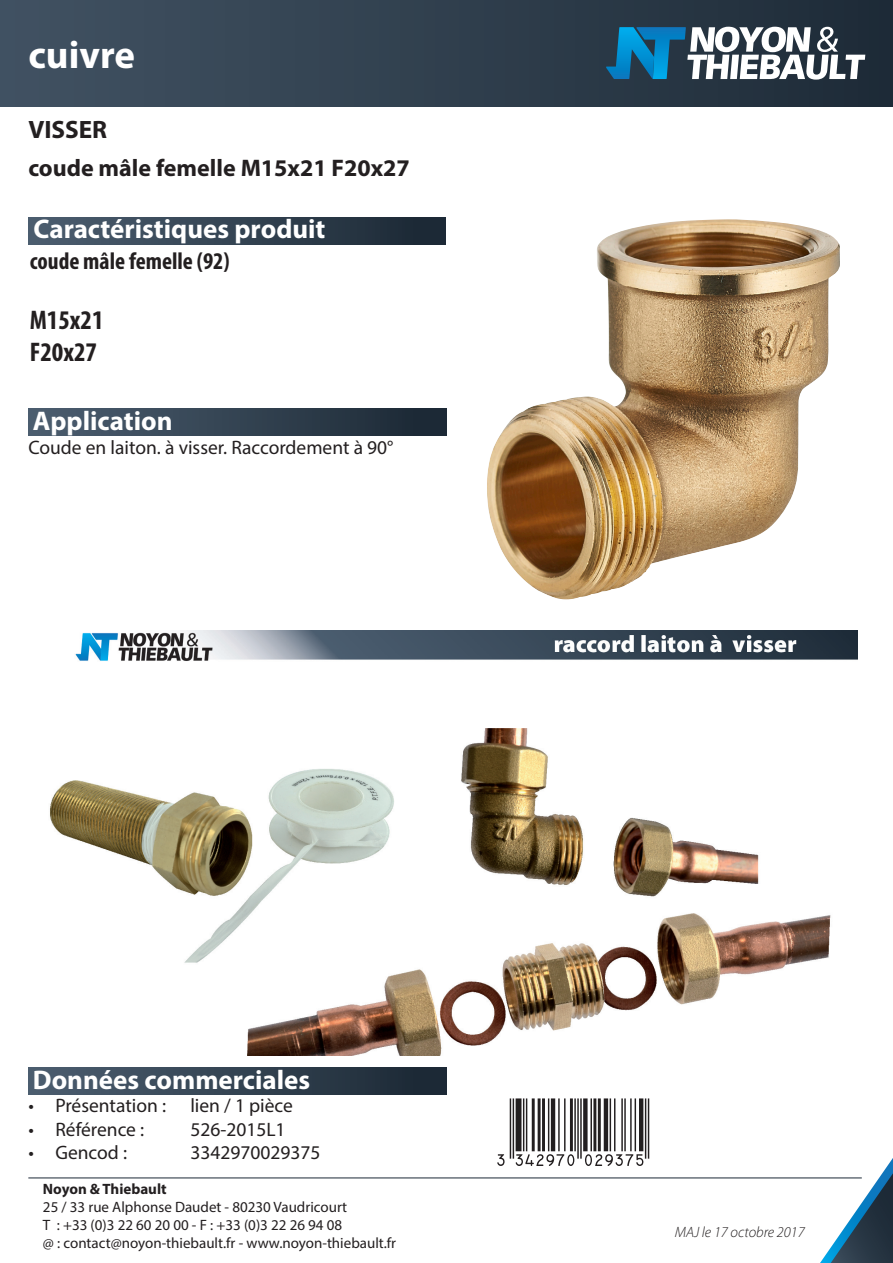
<style>
.page{position:relative;width:893px;height:1263px;background:#fff}
.page>*{position:absolute;margin:0;border:0;box-sizing:border-box;transform-origin:0 0}
.t1{font:700 39px "Myriad Pro";color:#fff}
.t2{font:700 27px "Myriad Pro";color:#fff}
.t3{font:700 condensed 27px "Myriad Pro";color:#231f20}
.t4{font:700 25.2px "Myriad Pro";color:#231f20}
.t5{font:700 24px "Myriad Pro";color:#231f20}
.t6{font:700 condensed 24px "Myriad Pro";color:#231f20}
.t7{font:19.5px "Myriad Pro";color:#231f20}
.t8{font:15px/18px "Myriad Pro";color:#231f20}
.t9{font:italic 300 15px "Myriad Pro";color:#231f20}
.s1{font-weight:700}
</style>
<div class="page">
<hr style="left:28px;top:1177px;width:834px;height:1px;background:#1c2936">
<div style="left:28px;top:218px;width:417px;height:26px;background:linear-gradient(to right,#4c5e70,#1a2834)"></div>
<div style="left:0;top:0;width:893px;height:106px;background:linear-gradient(to right,#415262,#1e2c38)"></div>
<svg style="left:606px;top:27px;width:259px;height:53px"></svg>
<svg style="left:820px;top:1158px;width:73px;height:105px"></svg>
<img style="left:487px;top:219px;width:353px;height:380px">
<img style="left:50px;top:630px;width:807px;height:426px">
<div style="left:28px;top:408px;width:418px;height:27px;background:linear-gradient(to right,#4c5e70,#1b2834)"></div>
<div style="left:28px;top:1067px;width:418px;height:27px;background:linear-gradient(to right,#4c5e70,#1b2834)"></div>
<p class="t1" style="left:28px;top:30px;width:108px">cuivre</p>
<p class="t4" style="left:28px;top:113px;width:80px">VISSER</p>
<p class="t5" style="left:28px;top:153px;width:383px">coude mâle femelle M15x21 F20x27</p>
<p class="t2" style="left:34px;top:212px;width:293px">Caractéristiques produit</p>
<p class="t6" style="left:30px;top:246px;width:201px">coude mâle femelle (92)</p>
<p class="t3" style="left:30px;top:303px;width:75px">M15x21</p>
<p class="t3" style="left:30px;top:335px;width:69px">F20x27</p>
<p class="t2" style="left:33px;top:403px;width:141px">Application</p>
<p class="t7" style="left:28px;top:436px;width:367px">Coude en laiton. à visser. Raccordement à 90°</p>
<p class="t2" style="left:33px;top:1062px;width:279px">Données commerciales</p>
<p class="t7" style="left:28px;top:1094px;width:266px">• Présentation : lien / 1 pièce</p>
<p class="t7" style="left:28px;top:1117px;width:117px">• Référence :</p>
<p class="t7" style="left:190px;top:1117px;width:97px">526-2015L1</p>
<p class="t7" style="left:28px;top:1141px;width:100px">• Gencod :</p>
<p class="t7" style="left:190px;top:1141px;width:132px">3342970029375</p>
<p class="t8" style="left:43px;top:1180px;width:355px"><span class="s1">Noyon &amp; Thiebault<br></span>25 / 33 rue Alphonse Daudet - 80230 Vaudricourt<br>T : +33 (0)3 22 60 20 00 - F : +33 (0)3 22 26 94 08<br>@ : contact@noyon-thiebault.fr - www.noyon-thiebault.fr</p>
<p class="t9" style="left:675px;top:1223px;width:131px">MAJ le 17 octobre 2017</p>
</div>
